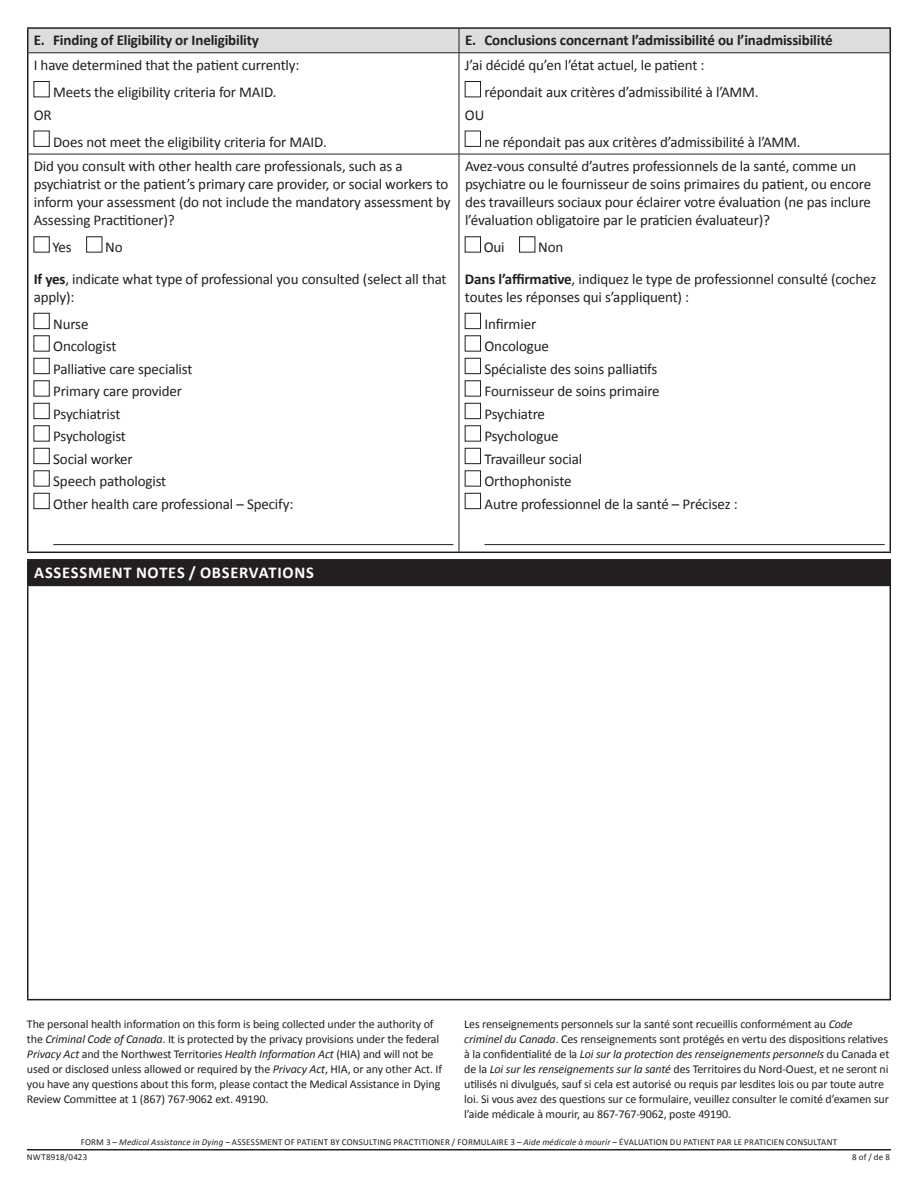
<style>
.page{position:relative;width:918px;height:1188px;background:#fff}
.page>*{position:absolute;margin:0;border:0;box-sizing:border-box;transform-origin:0 0}
.t1{font:700 16.5px "Calibri";letter-spacing:.045em;color:#fff}
.t2{font:15px/22.5px "Calibri";letter-spacing:-.01em;color:#231f20}
.t3{font:700 15px "Calibri";letter-spacing:-.01em;color:#231f20}
.t4{font:12px/15px "Calibri";letter-spacing:-.01em;color:#231f20}
.t5{font:9px "Calibri";letter-spacing:.02em;color:#231f20}
.s1{font-weight:700}
.s2{font-style:italic}
</style>
<div class="page">
<hr style="left:27px;top:1149px;width:864px;height:1px;background:#231f20">
<hr style="left:28px;top:154px;width:431px;height:1px;background:#231f20">
<hr style="left:459px;top:154px;width:431px;height:1px;background:#231f20">
<hr style="left:27px;top:154px;width:1px;height:398px;background:#231f20">
<hr style="left:890px;top:154px;width:1px;height:398px;background:#231f20">
<hr style="left:27px;top:552px;width:432px;height:1px;background:#231f20">
<hr style="left:459px;top:552px;width:432px;height:1px;background:#231f20">
<hr style="left:27px;top:27px;width:432px;height:2px;background:#231f20">
<hr style="left:459px;top:27px;width:432px;height:2px;background:#231f20">
<hr style="left:27px;top:53px;width:1px;height:101px;background:#231f20">
<hr style="left:890px;top:53px;width:1px;height:101px;background:#231f20">
<svg style="left:27px;top:28px;width:864px;height:25px;background:#d0d0d2"></svg>
<hr style="left:459px;top:53px;width:1px;height:101px;background:#231f20">
<hr style="left:459px;top:154px;width:1px;height:398px;background:#231f20">
<div style="left:34px;top:81px;width:15px;height:16px;border:1px solid #231f20"></div>
<div style="left:465px;top:81px;width:16px;height:16px;border:1px solid #231f20"></div>
<div style="left:465px;top:131px;width:16px;height:16px;border:1px solid #231f20"></div>
<div style="left:86px;top:237px;width:16px;height:15px;border:1px solid #231f20"></div>
<div style="left:34px;top:313px;width:15px;height:16px;border:1px solid #231f20"></div>
<div style="left:34px;top:358px;width:15px;height:16px;border:1px solid #231f20"></div>
<div style="left:34px;top:403px;width:15px;height:16px;border:1px solid #231f20"></div>
<div style="left:34px;top:448px;width:15px;height:16px;border:1px solid #231f20"></div>
<div style="left:34px;top:493px;width:15px;height:16px;border:1px solid #231f20"></div>
<hr style="left:53px;top:544px;width:400px;height:1px;background:#231f20">
<div style="left:465px;top:237px;width:16px;height:15px;border:1px solid #231f20"></div>
<div style="left:519px;top:237px;width:16px;height:15px;border:1px solid #231f20"></div>
<div style="left:465px;top:313px;width:16px;height:16px;border:1px solid #231f20"></div>
<div style="left:465px;top:336px;width:16px;height:15px;border:1px solid #231f20"></div>
<div style="left:465px;top:358px;width:16px;height:16px;border:1px solid #231f20"></div>
<div style="left:465px;top:381px;width:16px;height:15px;border:1px solid #231f20"></div>
<div style="left:465px;top:403px;width:16px;height:16px;border:1px solid #231f20"></div>
<div style="left:465px;top:426px;width:16px;height:15px;border:1px solid #231f20"></div>
<div style="left:465px;top:448px;width:16px;height:16px;border:1px solid #231f20"></div>
<div style="left:465px;top:471px;width:16px;height:15px;border:1px solid #231f20"></div>
<div style="left:465px;top:493px;width:16px;height:16px;border:1px solid #231f20"></div>
<hr style="left:484px;top:544px;width:401px;height:1px;background:#231f20">
<div style="left:28px;top:560px;width:862px;height:26px;background:#231f20"></div>
<hr style="left:27px;top:559px;width:864px;height:2px;background:#231f20">
<svg style="left:27px;top:561px;width:1px;height:25px"></svg>
<svg style="left:890px;top:561px;width:1px;height:25px"></svg>
<hr style="left:27px;top:586px;width:1px;height:413px;background:#231f20">
<hr style="left:890px;top:586px;width:1px;height:413px;background:#231f20">
<hr style="left:27px;top:999px;width:864px;height:1px;background:#231f20">
<p class="t3" style="left:34px;top:31px;width:227px">E. Finding of Eligibility or Ineligibility</p>
<p class="t3" style="left:465px;top:31px;width:369px">E. Conclusions concernant l’admissibilité ou l’inadmissibilité</p>
<p class="t2" style="left:34px;top:52px;width:267px;line-height:27px;text-align:center">I have determined that the patient currently:<br>Meets the eligibility criteria for MAID.</p>
<p class="t2" style="left:34px;top:103px;width:19px">OR</p>
<p class="t2" style="left:53px;top:130px;width:275px">Does not meet the eligibility criteria for MAID.</p>
<p class="t2" style="left:484px;top:52px;width:276px;line-height:27px;text-indent:-20px">J’ai décidé qu’en l’état actuel, le patient : répondait aux critères d’admissibilité à l’AMM.</p>
<p class="t2" style="left:465px;top:103px;width:21px">OU</p>
<p class="t2" style="left:484px;top:130px;width:318px">ne répondait pas aux critères d’admissibilité à l’AMM.</p>
<p class="t2" style="left:34px;top:157px;width:418px;line-height:18px">Did you consult with other health care professionals, such as a psychiatrist or the patient’s primary care provider, or social workers to inform your assessment (do not include the mandatory assessment by Assessing Practitioner)?</p>
<p class="t2" style="left:53px;top:236px;width:21px">Yes</p>
<p class="t2" style="left:34px;top:232px;width:414px;line-height:31.5px;text-indent:71px">No<br><span class="s1">If yes</span>, indicate what type of professional you consulted (select all that</p>
<p class="t2" style="left:53px;top:283px;width:37px;line-height:27px;text-indent:-19px">apply):<br>Nurse</p>
<p class="t2" style="left:53px;top:335px;width:242px">Oncologist<br>Palliative care specialist<br>Primary care provider<br>Psychiatrist<br>Psychologist<br>Social worker<br>Speech pathologist<br>Other health care professional – Specify:</p>
<p class="t2" style="left:465px;top:157px;width:408px;line-height:18px">Avez-vous consulté d’autres professionnels de la santé, comme un psychiatre ou le fournisseur de soins primaires du patient, ou encore des travailleurs sociaux pour éclairer votre évaluation (ne pas inclure l’évaluation obligatoire par le praticien évaluateur)?</p>
<p class="t2" style="left:484px;top:236px;width:22px">Oui</p>
<p class="t2" style="left:465px;top:232px;width:413px;line-height:31.5px;text-indent:73px">Non<br><span class="s1">Dans l’affirmative</span>, indiquez le type de professionnel consulté (cochez</p>
<p class="t2" style="left:484px;top:283px;width:206px;line-height:27px;text-indent:-20px">toutes les réponses qui s’appliquent) :<br>Infirmier</p>
<p class="t2" style="left:484px;top:335px;width:255px">Oncologue<br>Spécialiste des soins palliatifs<br>Fournisseur de soins primaire<br>Psychiatre<br>Psychologue<br>Travailleur social<br>Orthophoniste<br>Autre professionnel de la santé – Précisez :</p>
<p class="t1" style="left:34px;top:562px;width:281px">ASSESSMENT NOTES / OBSERVATIONS</p>
<p class="t4" style="left:27px;top:1017px;width:417px">The personal health information on this form is being collected under the authority of the <span class="s2">Criminal Code of Canada</span>. It is protected by the privacy provisions under the federal <span class="s2">Privacy Act</span> and the Northwest Territories <span class="s2">Health Information Act</span> (HIA) and will not be used or disclosed unless allowed or required by the <span class="s2">Privacy Act</span>, HIA, or any other Act. If you have any questions about this form, please contact the Medical Assistance in Dying Review Committee at 1 (867) 767-9062 ext. 49190.</p>
<p class="t4" style="left:464px;top:1017px;width:427px">Les renseignements personnels sur la santé sont recueillis conformément au <span class="s2">Code criminel du Canada</span>. Ces renseignements sont protégés en vertu des dispositions relatives à la confidentialité de la <span class="s2">Loi sur la protection des renseignements personnels</span> du Canada et de la <span class="s2">Loi sur les renseignements sur la santé</span> des Territoires du Nord-Ouest, et ne seront ni utilisés ni divulgués, sauf si cela est autorisé ou requis par lesdites lois ou par toute autre loi. Si vous avez des questions sur ce formulaire, veuillez consulter le comité d’examen sur l’aide médicale à mourir, au 867-767-9062, poste 49190.</p>
<p class="t5" style="left:81px;top:1136px;width:758px">FORM 3 – <span class="s2">Medical Assistance in Dying –</span> ASSESSMENT OF PATIENT BY CONSULTING PRACTITIONER / FORMULAIRE 3 – <span class="s2">Aide médicale à mourir</span> – ÉVALUATION DU PATIENT PAR LE PRATICIEN CONSULTANT</p>
<p class="t5" style="left:27px;top:1152px;width:62px">NWT8918/0423</p>
<p class="t5" style="left:852px;top:1152px;width:39px">8 of / de 8</p>
</div>
